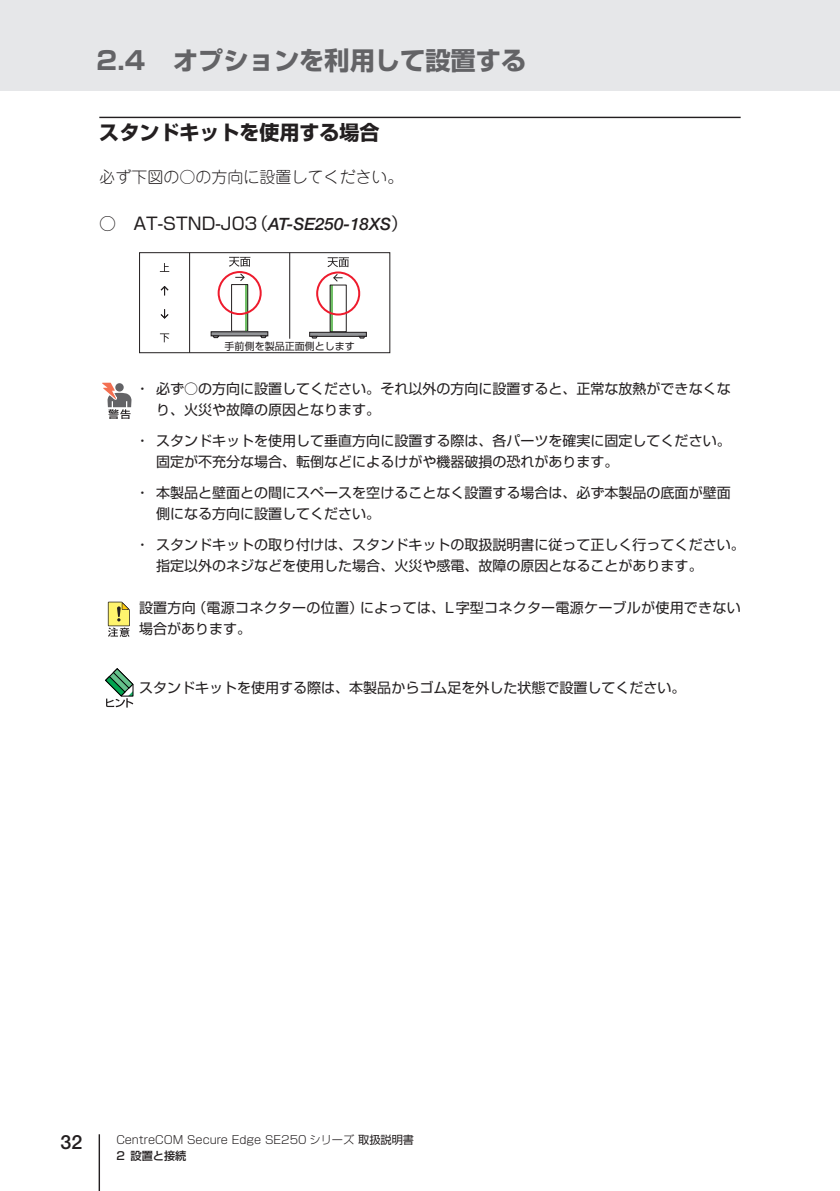
<style>
.page{position:relative;width:840px;height:1191px;background:#fff}
.page>*{position:absolute;margin:0;border:0;box-sizing:border-box;transform-origin:0 0}
.t1{font:700 25.2px "Shin Go Pro";color:#636366}
.t2{font:700 20px "Shin Go Pro";color:#231f20}
.t3{font:500 19.6px "Helvetica Neue LT Pro";color:#231f20}
.t4{font:17px "Shin Go Pro";color:#231f20}
.t5{font:300 16px "Jun 101 Pro";color:#231f20}
.t6{font:14px/21px "Shin Go Pro";color:#231f20}
.t7{font:14px/21px "Shin Go Pro";letter-spacing:.02em;color:#231f20}
.t8{font:300 11.2px/16px "Shin Go Pro";color:#231f20}
.t9{font:10px "Shin Go Pro";color:#231f20}
.s1{font-family:"Helvetica Neue LT Pro";font-weight:500;font-style:italic}
.s2{font-weight:400}
.s3{font-weight:500}
</style>
<div class="page">
<hr style="left:99px;top:1134px;width:1px;height:57px;background:#231f20">
<div style="left:0;top:0;width:839px;height:91px;background:#e6e7e9"></div>
<hr style="left:99px;top:117px;width:641px;height:1px;background:#231f20">
<div style="left:139px;top:252px;width:251px;height:101px;border:1px solid #231f20"></div>
<hr style="left:289px;top:253px;width:1px;height:86px;background:#231f20">
<hr style="left:189px;top:253px;width:1px;height:100px;background:#231f20">
<svg style="left:160px;top:286px;width:9px;height:9px"></svg>
<svg style="left:160px;top:263px;width:9px;height:9px"></svg>
<svg style="left:160px;top:333px;width:9px;height:9px"></svg>
<svg style="left:160px;top:309px;width:9px;height:10px"></svg>
<svg style="left:229px;top:257px;width:21px;height:24px"></svg>
<hr style="left:245px;top:284px;width:2px;height:47px;background:#71c167">
<div style="left:231px;top:284px;width:17px;height:48px;border:1px solid #231f20"></div>
<hr style="left:211px;top:332px;width:57px;height:4px;background:#939598">
<div style="left:211px;top:331px;width:57px;height:5px;border:1px solid #231f20"></div>
<svg style="left:260px;top:335px;width:7px;height:3px"></svg>
<svg style="left:212px;top:335px;width:7px;height:3px"></svg>
<div style="left:217px;top:271px;width:44px;height:44px;border:2px solid #ee1b2d;border-radius:50%"></div>
<svg style="left:327px;top:257px;width:22px;height:10px"></svg>
<svg style="left:332px;top:274px;width:10px;height:8px"></svg>
<hr style="left:330px;top:285px;width:2px;height:47px;background:#71c167">
<div style="left:309px;top:332px;width:57px;height:4px;border:1px solid #231f20"></div>
<svg style="left:358px;top:336px;width:7px;height:2px"></svg>
<svg style="left:311px;top:336px;width:7px;height:2px"></svg>
<div style="left:316px;top:271px;width:44px;height:44px;border:2px solid #ee1b2d;border-radius:50%"></div>
<svg style="left:102px;top:383px;width:30px;height:36px"></svg>
<svg style="left:107px;top:601px;width:23px;height:36px"></svg>
<svg style="left:105px;top:668px;width:29px;height:39px"></svg>
<h1 class="t1" style="left:96px;top:41px;width:431px">2.4 オプションを利用して設置する</h1>
<h2 class="t2" style="left:99px;top:116px;width:281px">スタンドキットを使用する場合</h2>
<p class="t5" style="left:99px;top:164px;width:305px">必ず下図の○の方向に設置してください。</p>
<p class="t4" style="left:99px;top:210px;width:310px">○　AT-STND-J03（<span class="s1">AT-SE250-18XS</span>）</p>
<p class="t9" style="left:224px;top:338px;width:131px">手前側を製品正面側とします</p>
<p class="t6" style="left:156px;top:376px;width:575px;text-indent:-21px">・ 必ず○の方向に設置してください。それ以外の方向に設置すると、正常な放熱ができなくなり、火災や故障の原因となります。</p>
<p class="t6" style="left:156px;top:428px;width:575px;text-indent:-21px">・ スタンドキットを使用して垂直方向に設置する際は、各パーツを確実に固定してください。固定が不充分な場合、転倒などによるけがや機器破損の恐れがあります。</p>
<p class="t6" style="left:156px;top:480px;width:575px;text-indent:-21px">・ 本製品と壁面との間にスペースを空けることなく設置する場合は、必ず本製品の底面が壁面側になる方向に設置してください。</p>
<p class="t6" style="left:156px;top:532px;width:589px;text-indent:-21px">・ スタンドキットの取り付けは、スタンドキットの取扱説明書に従って正しく行ってください。指定以外のネジなどを使用した場合、火災や感電、故障の原因となることがあります。</p>
<p class="t7" style="left:139px;top:596px;width:603px">設置方向（電源コネクターの位置）によっては、L字型コネクター電源ケーブルが使用できない場合があります。</p>
<p class="t6" style="left:139px;top:675px;width:547px">スタンドキットを使用する際は、本製品からゴム足を外した状態で設置してください。</p>
<h3 class="t3" style="left:60px;top:1130px;width:23px">32</h3>
<p class="t8" style="left:116px;top:1130px;width:299px">CentreCOM Secure Edge SE250 シリーズ <span class="s2">取扱説明書<br></span><span class="s3">2 設置と接続</span></p>
</div>
